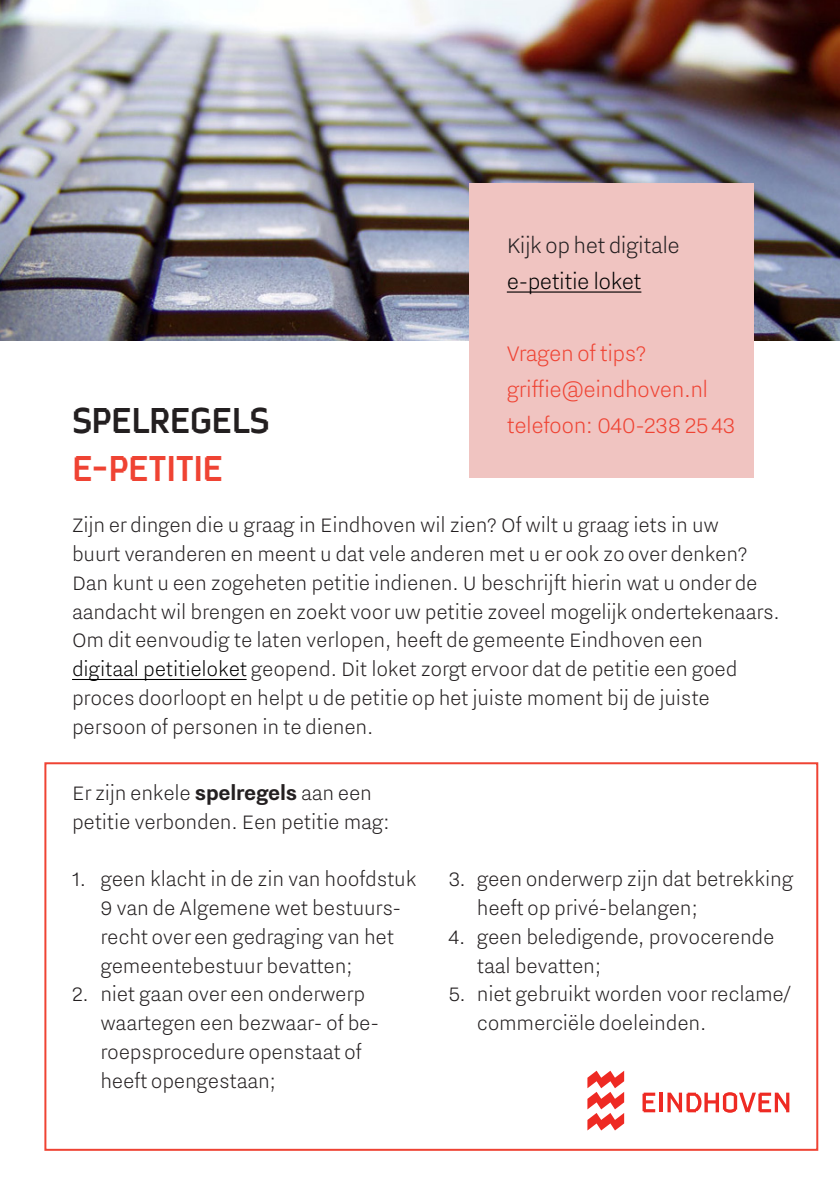
<style>
.page{position:relative;width:840px;height:1191px;background:#fff}
.page>*{position:absolute;margin:0;border:0;box-sizing:border-box;transform-origin:0 0}
.t1{font:36px "Eindhoven Type";letter-spacing:-.02em;color:#231f20}
.t2{font:36px "Eindhoven Type";letter-spacing:-.02em;color:#ef4333}
.t3{font:300 26px "Nitti Eindhoven";letter-spacing:-.02em;color:#ef4333}
.t4{font:300 26px "Nitti Eindhoven";letter-spacing:-.02em;color:#231f20}
.t5{font:300 26px "Nitti Eindhoven";letter-spacing:-.02em;color:#000}
.t6{font:300 24px/28.8px "Nitti Eindhoven";letter-spacing:-.01em;color:#231f20}
.s1{color:#000}
.s2{font-weight:700}
</style>
<div class="page">
<hr style="left:72px;top:679px;width:174px;height:1px;background:#000">
<img style="left:0;top:0;width:839px;height:342px">
<div style="left:44px;top:762px;width:773px;height:388px;border:2px solid #ef4333"></div>
<svg style="left:587px;top:1070px;width:36px;height:60px"></svg>
<svg style="left:642px;top:1092px;width:13px;height:20px"></svg>
<hr style="left:659px;top:1092px;width:3px;height:20px;background:#ee2a23">
<svg style="left:667px;top:1092px;width:121px;height:20px"></svg>
<div style="left:469px;top:183px;width:284px;height:295px;background:#f0c4c1"></div>
<hr style="left:506px;top:291px;width:135px;height:2px;background:#000">
<p class="t1" style="left:72px;top:398px;width:199px">SPELREGELS</p>
<p class="t2" style="left:72px;top:446px;width:153px">E-PETITIE</p>
<p class="t4" style="left:506px;top:231px;width:174px">Kijk op het digitale</p>
<p class="t5" style="left:506px;top:267px;width:136px">e-petitie loket</p>
<p class="t3" style="left:506px;top:339px;width:141px">Vragen of tips?</p>
<p class="t3" style="left:506px;top:375px;width:203px">griffie@eindhoven.nl</p>
<p class="t3" style="left:506px;top:411px;width:230px">telefoon: 040-238 25 43</p>
<p class="t6" style="left:72px;top:510px;width:648px">Zijn er dingen die u graag in Eindhoven wil zien? Of wilt u graag iets in uw</p>
<p class="t6" style="left:72px;top:539px;width:676px">buurt veranderen en meent u dat vele anderen met u er ook zo over denken?</p>
<p class="t6" style="left:72px;top:568px;width:708px">Dan kunt u een zogeheten petitie indienen. U beschrijft hierin wat u onder de aandacht wil brengen en zoekt voor uw petitie zoveel mogelijk ondertekenaars.</p>
<p class="t6" style="left:72px;top:626px;width:666px">Om dit eenvoudig te laten verlopen, heeft de gemeente Eindhoven een <span class="s1">digitaal petitieloket</span> geopend. Dit loket zorgt ervoor dat de petitie een goed proces doorloopt en helpt u de petitie op het juiste moment bij de juiste</p>
<p class="t6" style="left:72px;top:712px;width:303px">persoon of personen in te dienen.</p>
<p class="t6" style="left:72px;top:778px;width:301px">Er zijn enkele <span class="s2">spelregels</span> aan een</p>
<p class="t6" style="left:72px;top:807px;width:319px">petitie verbonden. Een petitie mag:</p>
<p class="t6" style="left:100px;top:864px;width:317px;text-indent:-28px">1. geen klacht in de zin van hoofdstuk<br>9 van de Algemene wet bestuurs&shy;recht over een gedraging van het gemeentebestuur bevatten;</p>
<p class="t6" style="left:100px;top:979px;width:280px;text-indent:-28px">2. niet gaan over een onderwerp waartegen een bezwaar- of be&shy;roepsprocedure openstaat of heeft opengestaan;</p>
<p class="t6" style="left:476px;top:864px;width:318px;text-indent:-28px">3. geen onderwerp zijn dat betrekking heeft op privé-belangen;</p>
<p class="t6" style="left:476px;top:922px;width:299px;text-indent:-28px">4. geen beledigende, provocerende taal bevatten;</p>
<p class="t6" style="left:476px;top:979px;width:315px;text-indent:-28px">5. niet gebruikt worden voor reclame/ commerciële doeleinden.</p>
</div>
